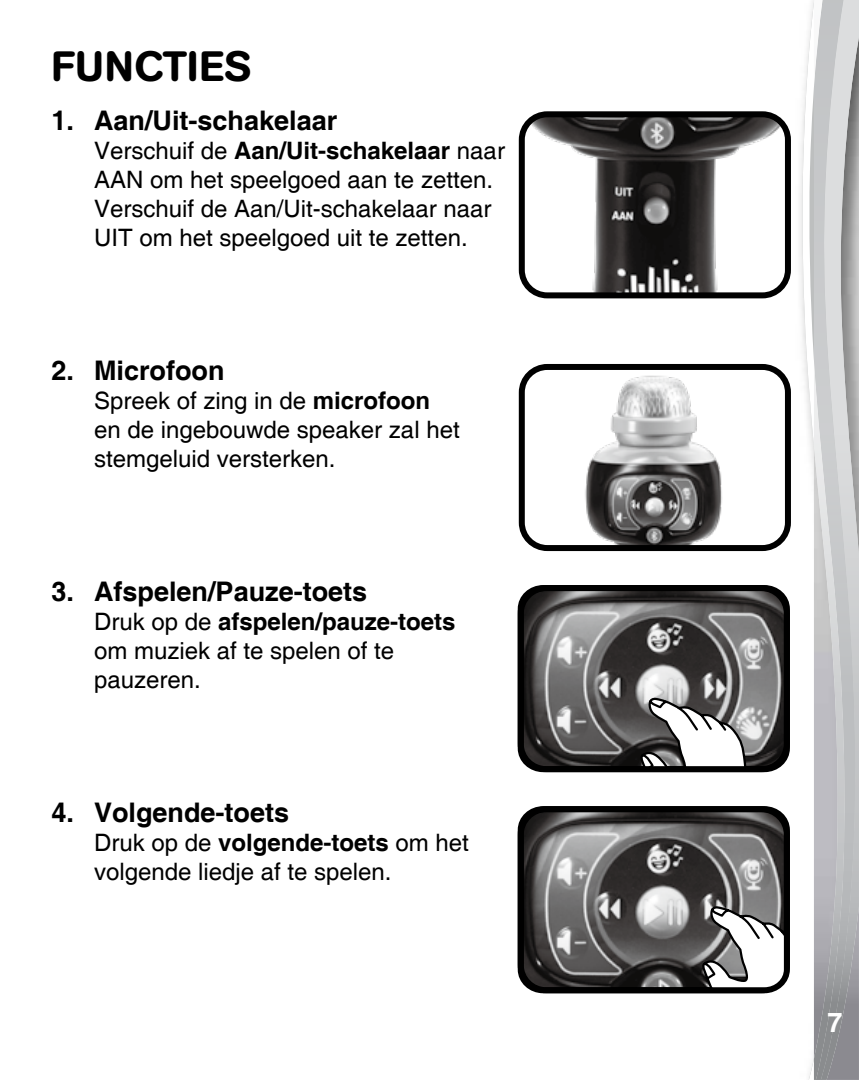
<style>
.page{position:relative;width:859px;height:1080px;background:#fff}
.page>*{position:absolute;margin:0;border:0;box-sizing:border-box;transform-origin:0 0}
.t1{font:500 42px "AG Book Rounded";letter-spacing:.02em;color:#000}
.t2{font:700 27px "Helvetica";color:#000}
.t3{font:700 27px "Helvetica";color:#fff}
.t4{font:24px/28.8px "Helvetica";color:#000}
.s1{font-weight:700}
</style>
<div class="page">
<svg style="left:802px;top:0;width:12px;height:1080px"></svg>
<img style="left:857px;top:0;width:2px;height:1080px">
<img style="left:847px;top:0;width:10px;height:1080px">
<img style="left:814px;top:0;width:33px;height:1080px">
<img style="left:526px;top:118px;width:258px;height:173px">
<div style="left:519px;top:111px;width:272px;height:187px;border:6px solid #000;border-radius:26px"></div>
<img style="left:585px;top:375px;width:137px;height:169px">
<div style="left:519px;top:364px;width:272px;height:187px;border:6px solid #000;border-radius:26px"></div>
<img style="left:525px;top:592px;width:258px;height:173px">
<svg style="left:640px;top:698px;width:129px;height:67px"></svg>
<div style="left:518px;top:585px;width:272px;height:187px;border:6px solid #000;border-radius:22px"></div>
<img style="left:525px;top:813px;width:258px;height:173px">
<svg style="left:701px;top:906px;width:82px;height:80px"></svg>
<div style="left:518px;top:806px;width:272px;height:187px;border:6px solid #000;border-radius:22px"></div>
<h1 class="t1" style="left:52px;top:42px;width:201px">FUNCTIES</h1>
<p class="t2" style="left:52px;top:104px;width:287px">1. Aan/Uit-schakelaar</p>
<p class="t4" style="left:94px;top:137px;width:412px">Verschuif de <span class="s1">Aan/Uit-schakelaar</span> naar AAN om het speelgoed aan te zetten.<br>Verschuif de Aan/Uit-schakelaar naar UIT om het speelgoed uit te zetten.</p>
<p class="t2" style="left:52px;top:354px;width:175px">2. Microfoon</p>
<p class="t4" style="left:94px;top:387px;width:367px">Spreek of zing in de <span class="s1">microfoon </span>en de ingebouwde speaker zal het stemgeluid versterken.</p>
<p class="t2" style="left:52px;top:575px;width:317px">3. Afspelen/Pauze-toets</p>
<p class="t4" style="left:94px;top:608px;width:363px">Druk op de <span class="s1">afspelen/pauze-toets </span>om muziek af te spelen of te pauzeren.</p>
<p class="t2" style="left:52px;top:796px;width:239px">4. Volgende-toets</p>
<p class="t4" style="left:94px;top:829px;width:376px">Druk op de <span class="s1">volgende-toets</span> om het volgende liedje af te spelen.</p>
<p class="t3" style="left:827px;top:1006px;width:17px">7</p>
</div>
